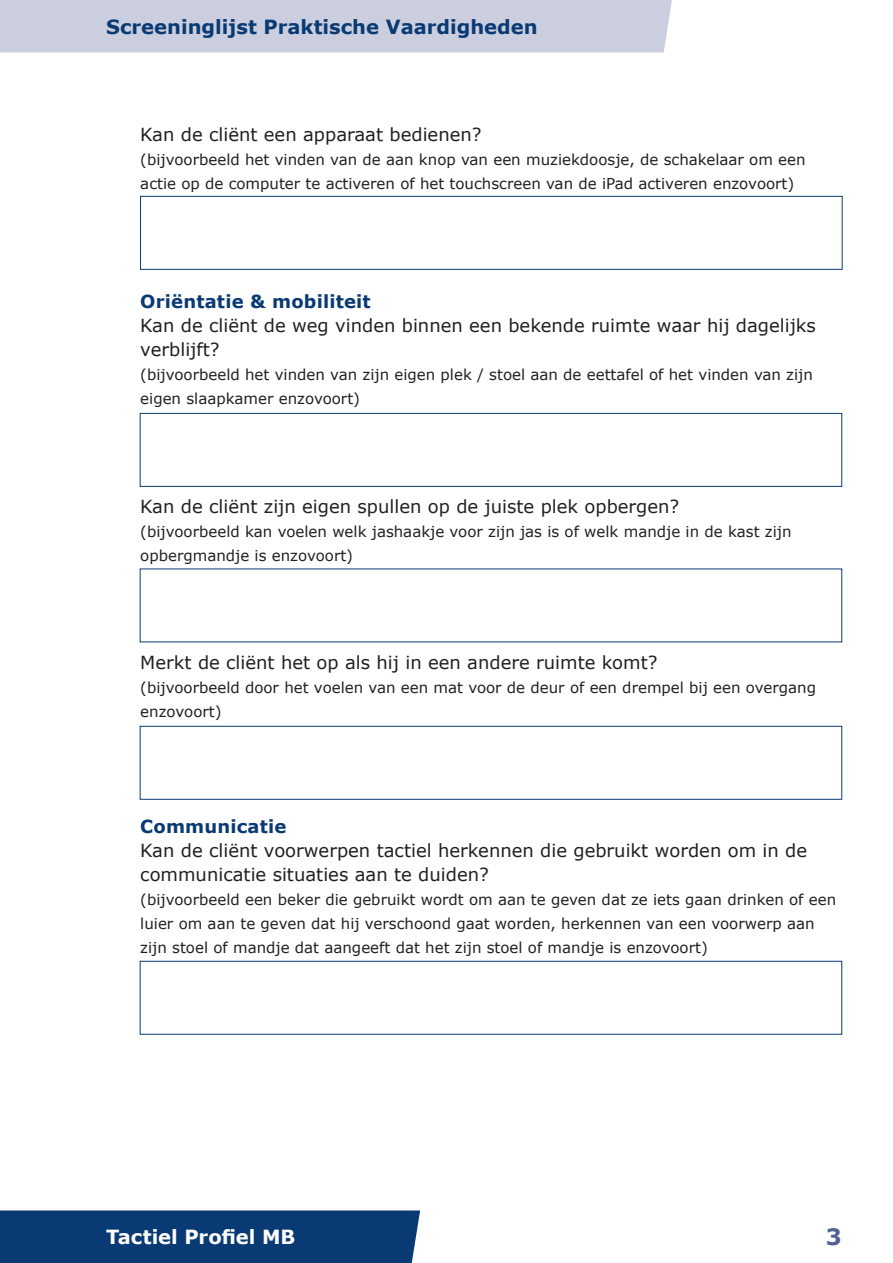
<style>
.page{position:relative;width:893px;height:1263px;background:#fff}
.page>*{position:absolute;margin:0;border:0;box-sizing:border-box;transform-origin:0 0}
.t1{font:700 22.5px "Verdana";color:#506191}
.t2{font:700 19.5px "Verdana";color:#0a3a73}
.t3{font:700 19.5px "Verdana";color:#fff}
.Basisalinea_12{font:18px/24px "Verdana";color:#231f20}
.Tussenkopje_blauw{font:700 18px "Verdana";letter-spacing:.01em;color:#0a3a73}
.Alinea_10_pnt_zwart{font:15px/24px "Verdana";color:#231f20}
</style>
<div class="page">
<div style="left:0;top:0;width:672px;height:52px;background:#cbcede"></div>
<div style="left:0;top:1210px;width:420px;height:53px;background:#0a3a73"></div>
<div style="left:140px;top:196px;width:702px;height:74px;border:1px solid #0a3a73"></div>
<div style="left:140px;top:413px;width:702px;height:74px;border:1px solid #0a3a73"></div>
<div style="left:140px;top:726px;width:702px;height:73px;border:1px solid #0a3a73"></div>
<div style="left:140px;top:961px;width:702px;height:73px;border:1px solid #0a3a73"></div>
<h2 class="t2" style="left:106px;top:14px;width:433px">Screeninglijst Praktische Vaardigheden</h2>
<p class="Basisalinea_12" style="left:140px;top:123px;width:343px">Kan de cliënt een apparaat bedienen?</p>
<p class="Alinea_10_pnt_zwart" style="left:140px;top:148px;width:667px">(bijvoorbeeld het vinden van de aan knop van een muziekdoosje, de schakelaar om een actie op de computer te activeren of het touchscreen van de iPad activeren enzovoort)</p>
<p class="Tussenkopje_blauw" style="left:140px;top:290px;width:232px">Oriëntatie &amp; mobiliteit</p>
<p class="Basisalinea_12" style="left:140px;top:314px;width:677px">Kan de cliënt de weg vinden binnen een bekende ruimte waar hij dagelijks verblijft?</p>
<p class="Alinea_10_pnt_zwart" style="left:140px;top:363px;width:674px">(bijvoorbeeld het vinden van zijn eigen plek / stoel aan de eettafel of het vinden van zijn eigen slaapkamer enzovoort)</p>
<p class="Basisalinea_12" style="left:140px;top:494px;width:541px">Kan de cliënt zijn eigen spullen op de juiste plek opbergen?</p>
<p class="Alinea_10_pnt_zwart" style="left:140px;top:519px;width:653px">(bijvoorbeeld kan voelen welk jashaakje voor zijn jas is of welk mandje in de kast zijn opbergmandje is enzovoort)</p>
<p class="Basisalinea_12" style="left:140px;top:651px;width:519px">Merkt de cliënt het op als hij in een andere ruimte komt?</p>
<p class="Alinea_10_pnt_zwart" style="left:140px;top:676px;width:677px">(bijvoorbeeld door het voelen van een mat voor de deur of een drempel bij een overgang enzovoort)</p>
<p class="Tussenkopje_blauw" style="left:140px;top:815px;width:148px">Communicatie</p>
<p class="Basisalinea_12" style="left:140px;top:839px;width:668px">Kan de cliënt voorwerpen tactiel herkennen die gebruikt worden om in de communicatie situaties aan te duiden?</p>
<p class="Alinea_10_pnt_zwart" style="left:140px;top:888px;width:697px">(bijvoorbeeld een beker die gebruikt wordt om aan te geven dat ze iets gaan drinken of een luier om aan te geven dat hij verschoond gaat worden, herkennen van een voorwerp aan zijn stoel of mandje dat aangeeft dat het zijn stoel of mandje is enzovoort)</p>
<h2 class="t3" style="left:106px;top:1224px;width:191px">Tactiel Profiel MB</h2>
<h1 class="t1" style="left:826px;top:1222px;width:17px">3</h1>
</div>
